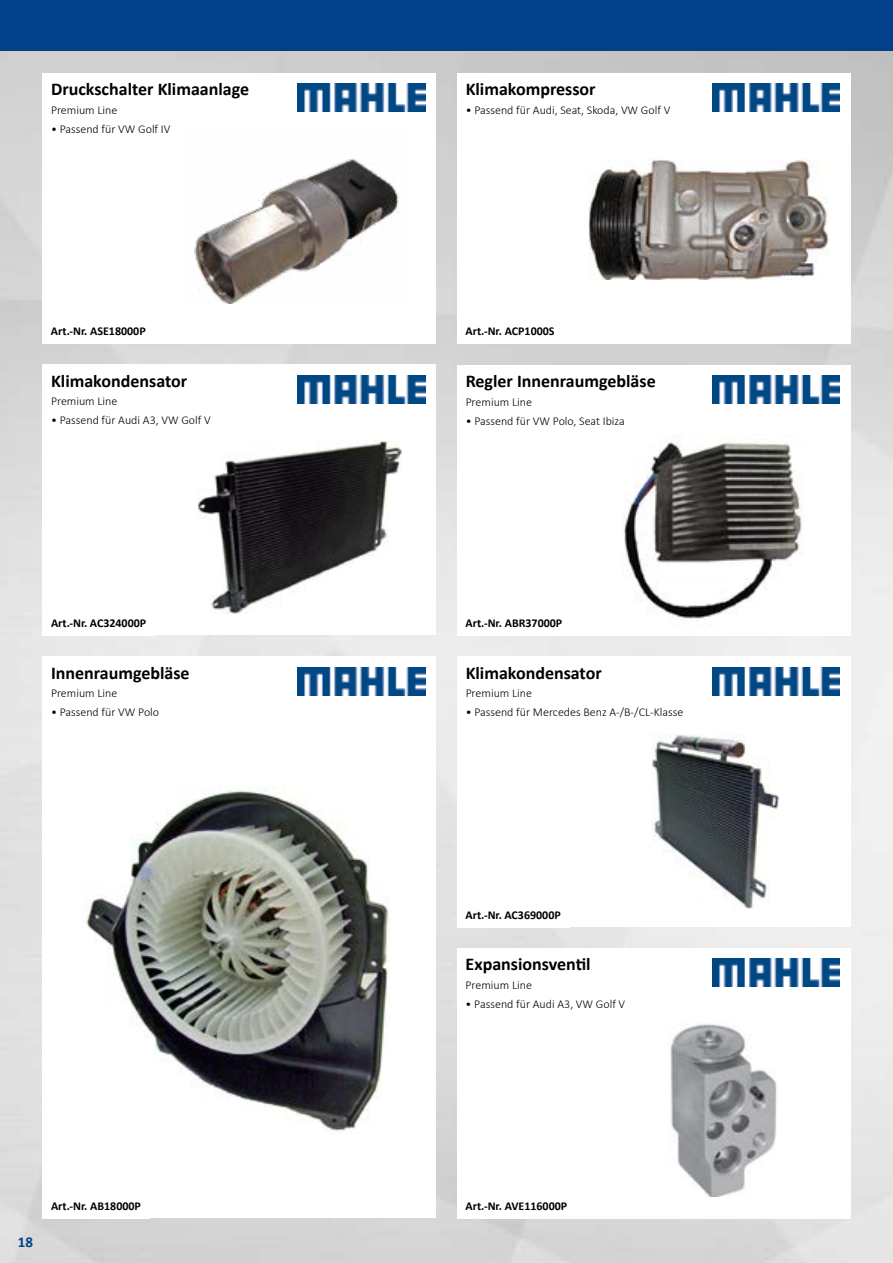
<style>
.page{position:relative;width:893px;height:1263px;background:#fff}
.page>*{position:absolute;margin:0;border:0;box-sizing:border-box;transform-origin:0 0}
.t1{font:700 18px "Calibri";color:#000}
.t2{font:700 15px "Calibri";color:#024189}
.t3{font:300 12px "Calibri";color:#000}
.t4{font:700 12px "Calibri";color:#000}
</style>
<div class="page">
<div style="left:0;top:0;width:893px;height:51px;background:#024189"></div>
<img style="left:194px;top:158px;width:205px;height:145px">
<img style="left:298px;top:84px;width:127px;height:28px">
<img style="left:589px;top:160px;width:239px;height:120px">
<img style="left:712px;top:84px;width:128px;height:28px">
<img style="left:198px;top:439px;width:204px;height:175px">
<img style="left:298px;top:375px;width:127px;height:28px">
<img style="left:623px;top:442px;width:180px;height:177px">
<img style="left:712px;top:375px;width:128px;height:28px">
<img style="left:84px;top:789px;width:305px;height:343px">
<img style="left:298px;top:667px;width:127px;height:28px">
<img style="left:651px;top:735px;width:128px;height:174px">
<img style="left:712px;top:667px;width:128px;height:28px">
<img style="left:668px;top:1023px;width:109px;height:173px">
<img style="left:712px;top:959px;width:128px;height:28px">
<h1 class="t1" style="left:51px;top:77px;width:200px">Druckschalter Klimaanlage</h1>
<p class="t3" style="left:51px;top:103px;width:68px">Premium Line</p>
<p class="t3" style="left:51px;top:121px;width:121px">• Passend für VW Golf IV</p>
<p class="t4" style="left:51px;top:323px;width:96px">Art.-Nr. ASE18000P</p>
<h1 class="t1" style="left:51px;top:368px;width:138px">Klimakondensator</h1>
<p class="t3" style="left:51px;top:394px;width:68px">Premium Line</p>
<p class="t3" style="left:51px;top:412px;width:161px">• Passend für Audi A3, VW Golf V</p>
<p class="t4" style="left:51px;top:614px;width:97px">Art.-Nr. AC324000P</p>
<h1 class="t1" style="left:51px;top:660px;width:140px">Innenraumgebläse</h1>
<p class="t3" style="left:51px;top:686px;width:68px">Premium Line</p>
<p class="t3" style="left:51px;top:704px;width:110px">• Passend für VW Polo</p>
<p class="t2" style="left:18px;top:1232px;width:17px">18</p>
<p class="t4" style="left:51px;top:1197px;width:91px">Art.-Nr. AB18000P</p>
<h1 class="t1" style="left:466px;top:77px;width:132px">Klimakompressor</h1>
<p class="t3" style="left:466px;top:103px;width:206px">• Passend für Audi, Seat, Skoda, VW Golf V</p>
<p class="t4" style="left:466px;top:323px;width:91px">Art.-Nr. ACP1000S</p>
<h1 class="t1" style="left:466px;top:369px;width:192px">Regler Innenraumgebläse</h1>
<p class="t3" style="left:466px;top:394px;width:68px">Premium Line</p>
<p class="t3" style="left:466px;top:413px;width:161px">• Passend für VW Polo, Seat Ibiza</p>
<p class="t4" style="left:466px;top:615px;width:98px">Art.-Nr. ABR37000P</p>
<h1 class="t1" style="left:466px;top:660px;width:138px">Klimakondensator</h1>
<p class="t3" style="left:466px;top:686px;width:68px">Premium Line</p>
<p class="t3" style="left:466px;top:704px;width:219px">• Passend für Mercedes Benz A-/B-/CL-Klasse</p>
<p class="t4" style="left:466px;top:906px;width:97px">Art.-Nr. AC369000P</p>
<h1 class="t1" style="left:466px;top:951px;width:126px">Expansionsventil</h1>
<p class="t3" style="left:466px;top:977px;width:68px">Premium Line</p>
<p class="t3" style="left:466px;top:996px;width:161px">• Passend für Audi A3, VW Golf V</p>
<p class="t4" style="left:466px;top:1198px;width:103px">Art.-Nr. AVE116000P</p>
</div>
